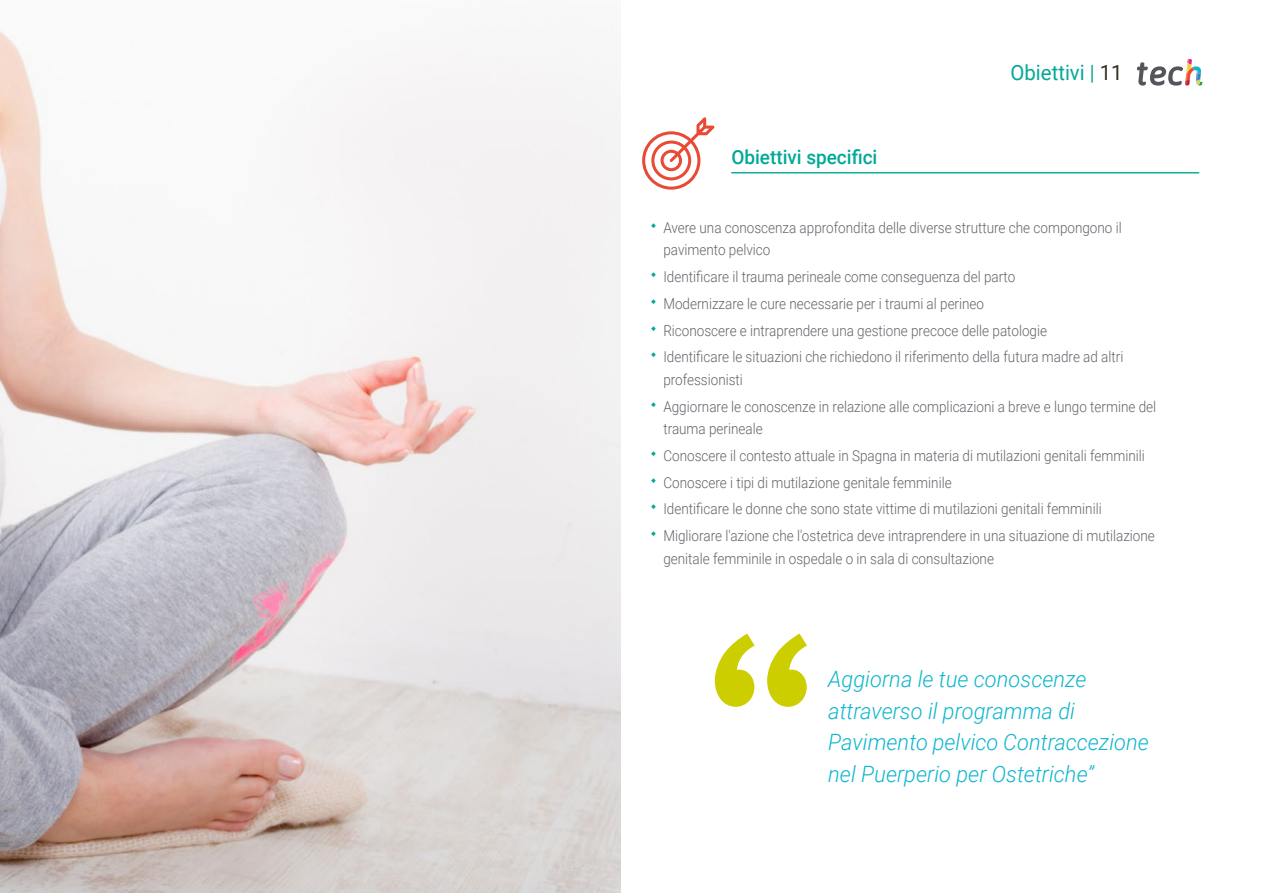
<style>
.page{position:relative;width:1263px;height:893px;background:#fff}
.page>*{position:absolute;margin:0;border:0;box-sizing:border-box;transform-origin:0 0}
.t1{font:italic 300 22.5px/31.5px "Roboto";color:#0fb6cf}
.t2{font:21px "Roboto";color:#00a996}
.t3{font:500 19.5px "Roboto";color:#00a996}
.t4{font:300 15px/26.7px "Roboto";color:#61646a;scale:.9 1}
.s1{color:#312e20}
</style>
<div class="page">
<img style="left:0;top:30px;width:621px;height:863px">
<svg style="left:715px;top:634px;width:92px;height:73px"></svg>
<svg style="left:1137px;top:59px;width:65px;height:27px"></svg>
<svg style="left:642px;top:117px;width:72px;height:73px"></svg>
<hr style="left:731px;top:172px;width:468px;height:1px;background:#00a996">
<h3 class="t3" style="left:731px;top:144px;width:147px">Obiettivi specifici</h3>
<h2 class="t2" style="left:1010px;top:57px;width:114px">Obiettivi | <span class="s1">11</span></h2>
<p class="t4" style="left:663px;top:216px;width:511px;line-height:22.5px">Avere una conoscenza approfondita delle diverse strutture che compongono il pavimento pelvico</p>
<p class="t4" style="left:663px;top:263px;width:513px">Identificare il trauma perineale come conseguenza del parto<br>Modernizzare le cure necessarie per i traumi al perineo<br>Riconoscere e intraprendere una gestione precoce delle patologie<br>Identificare le situazioni che richiedono il riferimento della futura madre ad altri</p>
<p class="t4" style="left:663px;top:366px;width:549px">professionisti<br>Aggiornare le conoscenze in relazione alle complicazioni a breve e lungo termine del</p>
<p class="t4" style="left:663px;top:415px;width:548px">trauma perineale<br>Conoscere il contesto attuale in Spagna in materia di mutilazioni genitali femminili Conoscere i tipi di mutilazione genitale femminile<br>Identificare le donne che sono state vittime di mutilazioni genitali femminili Migliorare l'azione che l'ostetrica deve intraprendere in una situazione di mutilazione</p>
<p class="t4" style="left:663px;top:544px;width:369px">genitale femminile in ospedale o in sala di consultazione</p>
<h1 class="t1" style="left:828px;top:662px;width:322px">Aggiorna le tue conoscenze attraverso il programma di<br>Pavimento pelvico Contraccezione nel Puerperio per Ostetriche”</h1>
</div>
